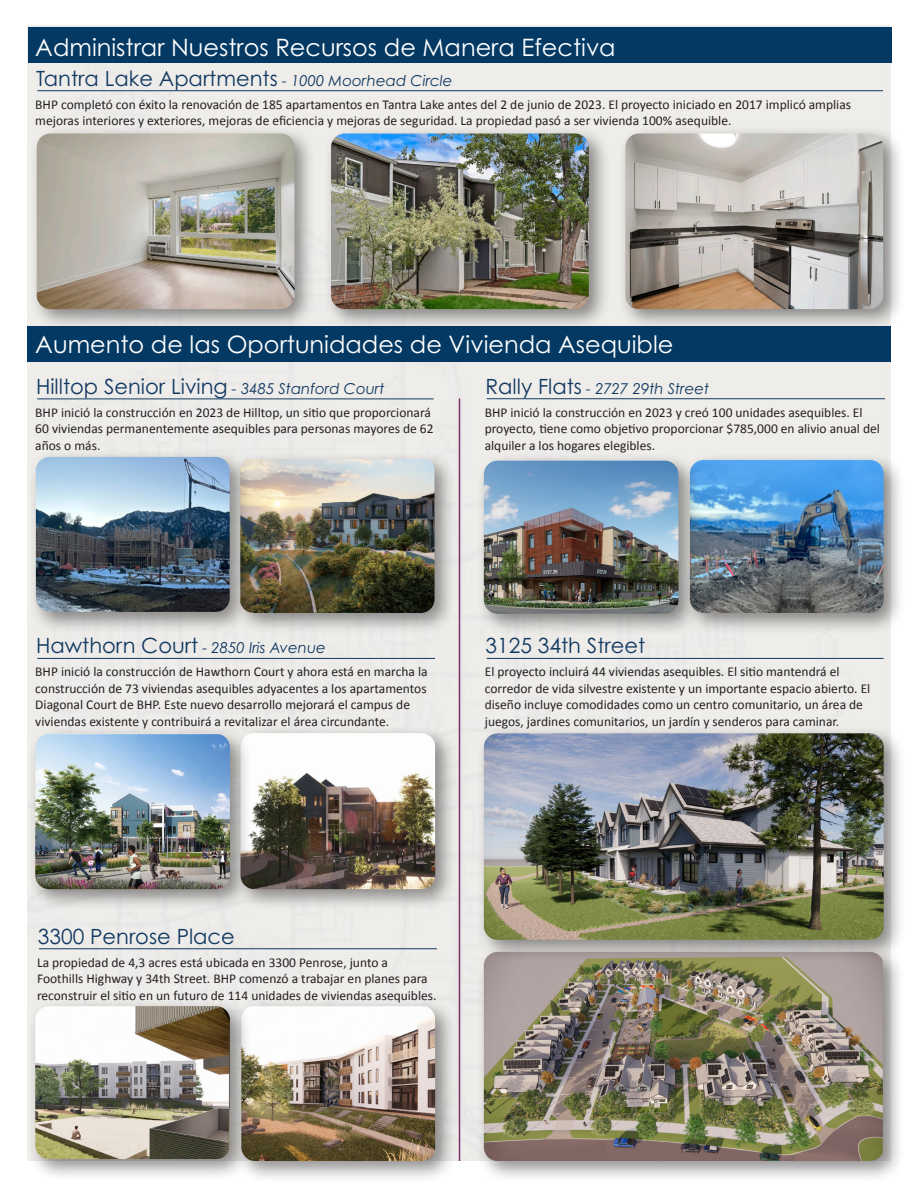
<style>
.page{position:relative;width:918px;height:1188px;background:#fff}
.page>*{position:absolute;margin:0;border:0;box-sizing:border-box;transform-origin:0 0}
.t1{font:24px "Century Gothic Pro";color:#fff}
.t2{font:21px "Century Gothic Pro";color:#123962}
.t3{font:italic 15px "Century Gothic Pro";color:#123962}
.bulleted_list_-_maroon_dots{font:13.5px/16.5px "Calibri";color:#231f20}
.s1{font-style:italic;font-size:15px}
.s2{font-style:normal;font-size:21px}
</style>
<div class="page">
<div style="left:27px;top:26px;width:864px;height:1135px;background:#eeede9"></div>
<div style="left:27px;top:326px;width:864px;height:36px;background:#043963"></div>
<div style="left:28px;top:27px;width:864px;height:36px;background:#043963"></div>
<hr style="left:37px;top:90px;width:846px;height:1px;background:#123962">
<div style="left:29px;top:126px;width:288px;height:205px;background:#231f20;opacity:.5"></div>
<img style="left:37px;top:134px;width:258px;height:175px">
<div style="left:323px;top:126px;width:288px;height:205px;background:#231f20;opacity:.5"></div>
<img style="left:331px;top:134px;width:258px;height:175px">
<div style="left:617px;top:126px;width:288px;height:205px;background:#231f20;opacity:.5"></div>
<img style="left:625px;top:134px;width:258px;height:175px">
<hr style="left:37px;top:398px;width:397px;height:1px;background:#123962">
<div style="left:232px;top:451px;width:225px;height:184px;background:#231f20;opacity:.5"></div>
<img style="left:252px;top:459px;width:183px;height:154px">
<div style="left:28px;top:449px;width:224px;height:185px;background:#231f20;opacity:.5"></div>
<img style="left:36px;top:457px;width:194px;height:155px">
<hr style="left:39px;top:948px;width:398px;height:1px;background:#123962">
<div style="left:233px;top:998px;width:225px;height:185px;background:#231f20;opacity:.5"></div>
<img style="left:252px;top:1006px;width:183px;height:155px">
<div style="left:27px;top:998px;width:225px;height:183px;background:#231f20;opacity:.5"></div>
<img style="left:35px;top:1006px;width:195px;height:153px">
<hr style="left:487px;top:658px;width:397px;height:1px;background:#123962">
<div style="left:476px;top:944px;width:429px;height:239px;background:#231f20;opacity:.5"></div>
<img style="left:484px;top:962px;width:399px;height:199px">
<div style="left:682px;top:452px;width:224px;height:183px;background:#231f20;opacity:.5"></div>
<img style="left:701px;top:460px;width:183px;height:153px">
<div style="left:476px;top:453px;width:225px;height:183px;background:#231f20;opacity:.5"></div>
<img style="left:484px;top:461px;width:194px;height:153px">
<hr style="left:487px;top:398px;width:398px;height:1px;background:#123962">
<div style="left:476px;top:725px;width:430px;height:237px;background:#231f20;opacity:.5"></div>
<img style="left:484px;top:733px;width:400px;height:207px">
<hr style="left:37px;top:658px;width:398px;height:1px;background:#123962">
<div style="left:233px;top:725px;width:224px;height:187px;background:#231f20;opacity:.5"></div>
<img style="left:252px;top:733px;width:183px;height:156px">
<div style="left:27px;top:726px;width:225px;height:186px;background:#231f20;opacity:.5"></div>
<img style="left:35px;top:734px;width:195px;height:155px">
<hr style="left:459px;top:399px;width:1px;height:762px;background:#78306f">
<p class="t1" style="left:35px;top:32px;width:582px">Administrar Nuestros Recursos de Manera Efectiva</p>
<p class="t2" style="left:36px;top:65px;width:418px">Tantra Lake Apartments <span class="s1">- 1000 Moorhead Circle</span></p>
<p class="bulleted_list_-_maroon_dots" style="left:35px;top:96px;width:817px">BHP completó con éxito la renovación de 185 apartamentos en Tantra Lake antes del 2 de junio de 2023. El proyecto iniciado en 2017 implicó amplias mejoras interiores y exteriores, mejoras de eficiencia y mejoras de seguridad. La propiedad pasó a ser vivienda 100% asequible.</p>
<p class="t1" style="left:35px;top:330px;width:640px">Aumento de las Oportunidades de Vivienda Asequible</p>
<p class="t2" style="left:36px;top:373px;width:350px">Hilltop Senior Living <span class="s1">- 3485 Stanford Court</span></p>
<p class="bulleted_list_-_maroon_dots" style="left:35px;top:404px;width:400px">BHP inició la construcción en 2023 de Hilltop, un sitio que proporcionará<br>60 viviendas permanentemente asequibles para personas mayores de 62 años o más.</p>
<p class="t3" style="left:486px;top:379px;width:225px"><span class="s2">Rally Flats</span> - 2727 29th Street</p>
<p class="bulleted_list_-_maroon_dots" style="left:485px;top:404px;width:397px">BHP inició la construcción en 2023 y creó 100 unidades asequibles. El proyecto, tiene como objetivo proporcionar $785,000 en alivio anual del alquiler a los hogares elegibles.</p>
<p class="t3" style="left:36px;top:639px;width:291px"><span class="s2">Hawthorn Court</span> - 2850 Iris Avenue</p>
<p class="bulleted_list_-_maroon_dots" style="left:35px;top:663px;width:394px">BHP inició la construcción de Hawthorn Court y ahora está en marcha la construcción de 73 viviendas asequibles adyacentes a los apartamentos Diagonal Court de BHP. Este nuevo desarrollo mejorará el campus de viviendas existente y contribuirá a revitalizar el área circundante.</p>
<p class="t2" style="left:486px;top:633px;width:161px">3125 34th Street</p>
<p class="bulleted_list_-_maroon_dots" style="left:485px;top:663px;width:387px">El proyecto incluirá 44 viviendas asequibles. El sitio mantendrá el corredor de vida silvestre existente y un importante espacio abierto. El diseño incluye comodidades como un centro comunitario, un área de juegos, jardines comunitarios, un jardín y senderos para caminar.</p>
<p class="t2" style="left:38px;top:923px;width:199px">3300 Penrose Place</p>
<p class="bulleted_list_-_maroon_dots" style="left:37px;top:954px;width:401px">La propiedad de 4,3 acres está ubicada en 3300 Penrose, junto a<br>Foothills Highway y 34th Street. BHP comenzó a trabajar en planes para reconstruir el sitio en un futuro de 114 unidades de viviendas asequibles.</p>
</div>
